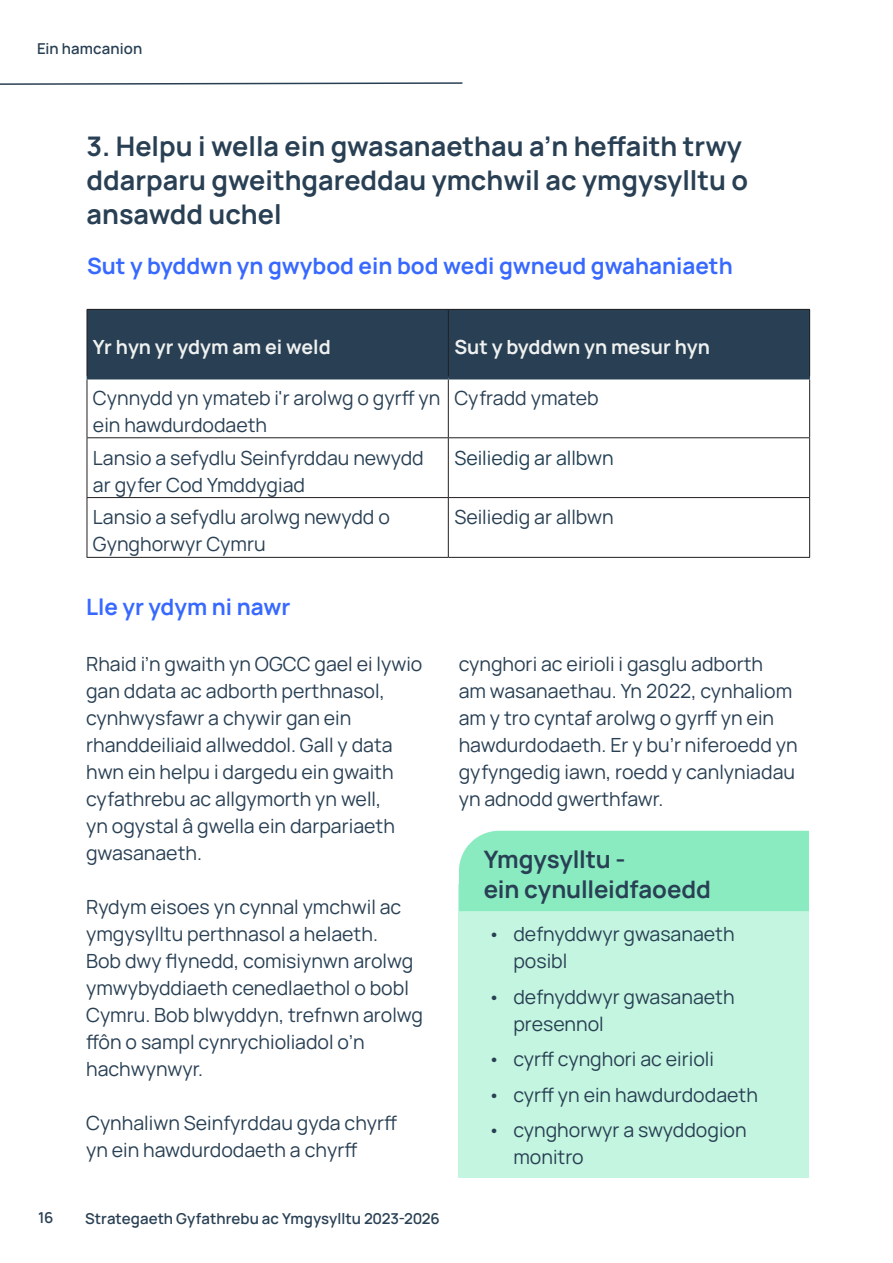
<style>
.page{position:relative;width:893px;height:1263px;background:#fff}
.page>*{position:absolute;margin:0;border:0;box-sizing:border-box;transform-origin:0 0}
.t1{font:700 27px/33.8px "Manrope";color:#294054}
.t2{font:700 24px/30px "Manrope";letter-spacing:-.005em;color:#294054}
.t3{font:700 22.5px "Manrope";color:#3869ff}
.t4{font:19.5px/27px "Manrope";color:#294054}
.t5{font:700 19.5px "Manrope";color:#eff1f0}
.t6{font:19.5px "Manrope";color:#213f52}
.t7{font:600 15px "Manrope";letter-spacing:.005em;color:#294054}
</style>
<div class="page">
<svg style="left:0;top:82px;width:463px;height:3px"></svg>
<div style="left:87px;top:309px;width:361px;height:69px;background:#294054"></div>
<div style="left:448px;top:309px;width:362px;height:69px;background:#294054"></div>
<hr style="left:87px;top:379px;width:1px;height:58px;background:#231f20">
<hr style="left:448px;top:379px;width:1px;height:58px;background:#231f20">
<hr style="left:809px;top:379px;width:1px;height:58px;background:#231f20">
<hr style="left:87px;top:437px;width:361px;height:1px;background:#231f20">
<hr style="left:87px;top:438px;width:1px;height:59px;background:#231f20">
<hr style="left:448px;top:437px;width:362px;height:1px;background:#231f20">
<hr style="left:448px;top:438px;width:1px;height:59px;background:#231f20">
<hr style="left:809px;top:438px;width:1px;height:59px;background:#231f20">
<hr style="left:87px;top:497px;width:361px;height:1px;background:#231f20">
<hr style="left:87px;top:498px;width:1px;height:59px;background:#231f20">
<hr style="left:448px;top:497px;width:362px;height:1px;background:#231f20">
<hr style="left:448px;top:498px;width:1px;height:59px;background:#231f20">
<hr style="left:809px;top:498px;width:1px;height:59px;background:#231f20">
<hr style="left:87px;top:557px;width:361px;height:1px;background:#231f20">
<hr style="left:448px;top:557px;width:362px;height:1px;background:#231f20">
<hr style="left:87px;top:309px;width:361px;height:1px;background:#231f20">
<hr style="left:87px;top:310px;width:1px;height:66px;background:#231f20">
<hr style="left:448px;top:309px;width:362px;height:1px;background:#231f20">
<hr style="left:448px;top:310px;width:1px;height:66px;background:#231f20">
<hr style="left:809px;top:310px;width:1px;height:66px;background:#231f20">
<hr style="left:87px;top:376px;width:361px;height:3px;background:#294054">
<hr style="left:448px;top:376px;width:362px;height:3px;background:#294054">
<div style="left:459px;top:885px;width:350px;height:293px;background:#c4f5e0"></div>
<div style="left:459px;top:831px;width:350px;height:80px;background:#8aebc1"></div>
<p class="t7" style="left:37px;top:38px;width:107px">Ein hamcanion</p>
<h2 class="t1" style="left:87px;top:129px;width:663px">3. Helpu i wella ein gwasanaethau a’n heffaith trwy ddarparu gweithgareddau ymchwil ac ymgysylltu o ansawdd uchel</h2>
<h3 class="t3" style="left:87px;top:249px;width:647px">Sut y byddwn yn gwybod ein bod wedi gwneud gwahaniaeth</h3>
<p class="t5" style="left:93px;top:333px;width:239px">Yr hyn yr ydym am ei weld</p>
<p class="t5" style="left:454px;top:333px;width:257px">Sut y byddwn yn mesur hyn</p>
<p class="t4" style="left:93px;top:383px;width:349px">Cynnydd yn ymateb i'r arolwg o gyrff yn ein hawdurdodaeth</p>
<p class="t4" style="left:454px;top:383px;width:146px">Cyfradd ymateb</p>
<p class="t4" style="left:93px;top:443px;width:332px">Lansio a sefydlu Seinfyrddau newydd ar gyfer Cod Ymddygiad</p>
<p class="t6" style="left:454px;top:444px;width:161px">Seiliedig ar allbwn</p>
<p class="t4" style="left:93px;top:503px;width:298px">Lansio a sefydlu arolwg newydd o<br>Gynghorwyr Cymru</p>
<p class="t4" style="left:454px;top:503px;width:161px">Seiliedig ar allbwn</p>
<p class="t7" style="left:38px;top:1206px;width:17px">16</p>
<h3 class="t3" style="left:86px;top:591px;width:206px">Lle yr ydym ni nawr</h3>
<p class="t4" style="left:86px;top:650px;width:338px">Rhaid i’n gwaith yn OGCC gael ei lywio gan ddata ac adborth perthnasol, cynhwysfawr a chywir gan ein rhanddeiliaid allweddol. Gall y data hwn ein helpu i dargedu ein gwaith cyfathrebu ac allgymorth yn well,<br>yn ogystal â gwella ein darpariaeth gwasanaeth.</p>
<p class="t4" style="left:86px;top:893px;width:338px">Rydym eisoes yn cynnal ymchwil ac ymgysylltu perthnasol a helaeth.<br>Bob dwy flynedd, comisiynwn arolwg ymwybyddiaeth cenedlaethol o bobl<br>Cymru. Bob blwyddyn, trefnwn arolwg ffôn o sampl cynrychioliadol o’n hachwynwyr.</p>
<p class="t4" style="left:86px;top:1109px;width:313px">Cynhaliwn Seinfyrddau gyda chyrff yn ein hawdurdodaeth a chyrff</p>
<p class="t7" style="left:85px;top:1208px;width:356px">Strategaeth Gyfathrebu ac Ymgysylltu 2023-2026</p>
<p class="t4" style="left:459px;top:650px;width:340px">cynghori ac eirioli i gasglu adborth<br>am wasanaethau. Yn 2022, cynhaliom am y tro cyntaf arolwg o gyrff yn ein hawdurdodaeth. Er y bu’r niferoedd yn gyfyngedig iawn, roedd y canlyniadau yn adnodd gwerthfawr.</p>
<h3 class="t2" style="left:484px;top:843px;width:229px">Ymgysylltu -<br>ein cynulleidfaoedd</h3>
<p class="t4" style="left:513px;top:920px;width:223px;text-indent:-26px">• defnyddwyr gwasanaeth posibl</p>
<p class="t4" style="left:513px;top:982px;width:223px;text-indent:-26px">• defnyddwyr gwasanaeth presennol</p>
<p class="t4" style="left:488px;top:1045px;width:228px">• cyrff cynghori ac eirioli</p>
<p class="t4" style="left:488px;top:1080px;width:272px">• cyrff yn ein hawdurdodaeth</p>
<p class="t4" style="left:513px;top:1116px;width:235px;text-indent:-26px">• cynghorwyr a swyddogion monitro</p>
</div>
